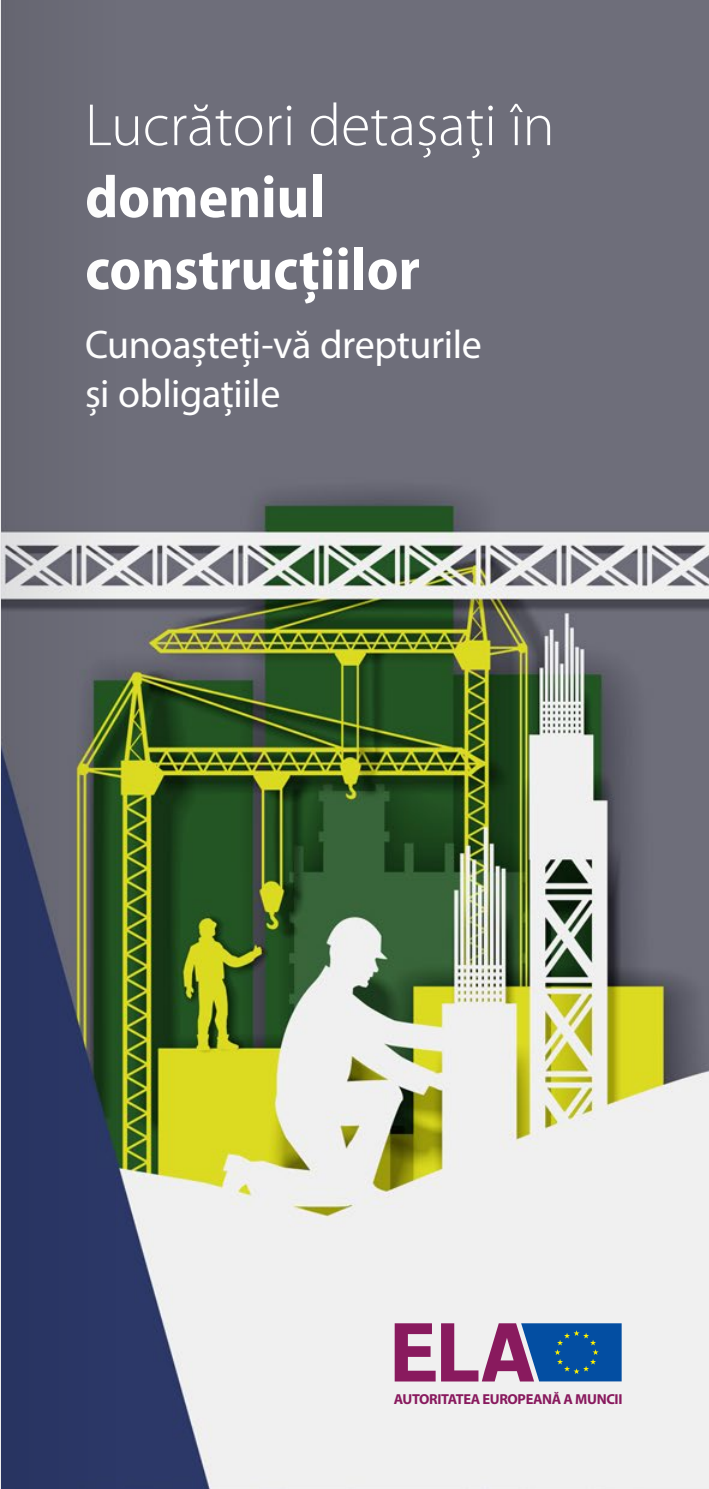
<style>
.page{position:relative;width:709px;height:1489px;background:#fff}
.page>*{position:absolute;margin:0;border:0;box-sizing:border-box;transform-origin:0 0}
.title_1_cover{font:700 semi-condensed 60px/72px "Myriad Pro";color:#fff}
.Title_2_cover{font:40px/48px "Myriad Pro";letter-spacing:-.01em;color:#fff}
.t1{font:700 14.5px "Myriad Pro";letter-spacing:-.025em;color:#891a5e}
.s1{font-weight:300;font-stretch:normal}
</style>
<div class="page">
<img style="left:116px;top:0;width:593px;height:1488px">
<svg style="left:394px;top:1323px;width:227px;height:58px"></svg>
<svg style="left:0;top:0;width:116px;height:1488px;fill:#666671"></svg>
<h1 class="title_1_cover" style="left:85px;top:90px;width:471px"><span class="s1">Lucrători detașați în </span>domeniul construcțiilor</h1>
<h2 class="Title_2_cover" style="left:85px;top:320px;width:398px">Cunoașteți-vă drepturile și obligațiile</h2>
<p class="t1" style="left:394px;top:1389px;width:230px">AUTORITATEA EUROPEANĂ A MUNCII</p>
</div>
